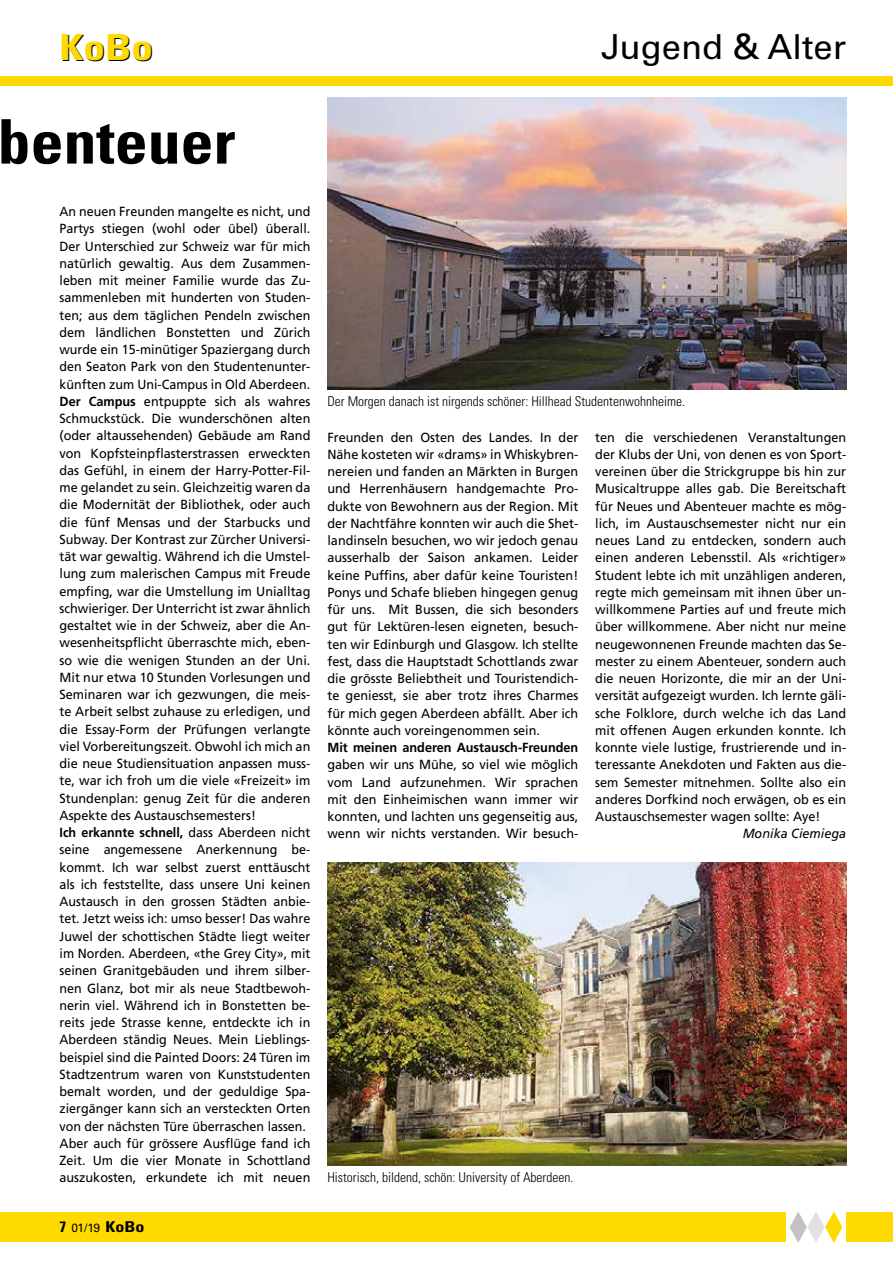
<style>
.page{position:relative;width:893px;height:1263px;background:#fff}
.page>*{position:absolute;margin:0;border:0;box-sizing:border-box;transform-origin:0 0}
.t1{font:700 condensed 61.5px "Univers LT Std";color:#000;scale:1.07 1}
.t2{font:700 condensed 36px "Univers LT Std";color:#ffda00;scale:1.2 1}
.t3{font:34.5px "Univers LT Std";color:#000}
.t4{font:700 condensed 15px "Univers LT Std";color:#000}
.t5{font:300 condensed 13.5px "Univers LT Std";color:#000}
.t6{font:13.2px/17.2px "Frutiger LT Com";color:#000;scale:.95 1}
.t7{font:13.2px/17.2px "Frutiger LT Com";color:#000;text-align:justify;scale:.96 1}
.t8{font:700 13.2px "Frutiger LT Com";color:#000;scale:.96 1}
.t9{font:italic 13.2px "Frutiger LT Com";color:#000;scale:.96 1}
.s1{font-weight:700}
.s2{font-weight:400;font-stretch:normal;font-size:12px}
</style>
<div class="page">
<div style="left:0;top:1212px;width:893px;height:30px;background:#ffda00"></div>
<div style="left:0;top:77px;width:893px;height:9px;background:#ffda00"></div>
<img style="left:327px;top:98px;width:519px;height:291px">
<div style="left:787px;top:1208px;width:59px;height:42px;background:#fff"></div>
<svg style="left:790px;top:1211px;width:52px;height:32px"></svg>
<img style="left:327px;top:862px;width:519px;height:303px">
<h2 class="t2" style="left:60px;top:25px;width:80px">KoBo</h2>
<h3 class="t3" style="left:601px;top:26px;width:246px">Jugend &amp; Alter</h3>
<h1 class="t1" style="left:-2px;top:104px;width:224px">benteuer</h1>
<p class="t6" style="left:60px;top:203px;width:266px">An neuen Freunden mangelte es nicht, und Partys stiegen (wohl oder übel) überall.<br>Der Unterschied zur Schweiz war für mich natürlich gewaltig. Aus dem Zusammen&shy;leben mit meiner Familie wurde das Zu&shy;sammenleben mit hunderten von Studen&shy;ten; aus dem täglichen Pendeln zwischen dem ländlichen Bonstetten und Zürich wurde ein 15-minütiger Spaziergang durch den Seaton Park von den Studentenunter&shy;künften zum Uni-Campus in Old Aberdeen.<br><span class="s1">Der Campus</span> entpuppte sich als wahres Schmuckstück. Die wunderschönen alten (oder altaussehenden) Gebäude am Rand von Kopfsteinpflasterstrassen erweckten das Gefühl, in einem der Harry-Potter-Fil&shy;me gelandet zu sein. Gleichzeitig waren da die Modernität der Bibliothek, oder auch die fünf Mensas und der Starbucks und Subway. Der Kontrast zur Zürcher Universi&shy;tät war gewaltig. Während ich die Umstel&shy;lung zum malerischen Campus mit Freude empfing, war die Umstellung im Unialltag schwieriger. Der Unterricht ist zwar ähnlich gestaltet wie in der Schweiz, aber die An&shy;wesenheitspflicht überraschte mich, eben&shy;so wie die wenigen Stunden an der Uni.<br>Mit nur etwa 10 Stunden Vorlesungen und Seminaren war ich gezwungen, die meis&shy;te Arbeit selbst zuhause zu erledigen, und die Essay-Form der Prüfungen verlangte viel Vorbereitungszeit. Obwohl ich mich an die neue Studiensituation anpassen muss&shy;te, war ich froh um die viele «Freizeit» im Stundenplan: genug Zeit für die anderen Aspekte des Austauschsemesters!<br><span class="s1">Ich erkannte schnell,</span> dass Aberdeen nicht seine angemessene Anerkennung be&shy;kommt. Ich war selbst zuerst enttäuscht als ich feststellte, dass unsere Uni keinen Austausch in den grossen Städten anbie&shy;tet. Jetzt weiss ich: umso besser! Das wahre Juwel der schottischen Städte liegt weiter im Norden. Aberdeen, «the Grey City», mit seinen Granitgebäuden und ihrem silber&shy;nen Glanz, bot mir als neue Stadtbewoh&shy;nerin viel. Während ich in Bonstetten be&shy;reits jede Strasse kenne, entdeckte ich in Aberdeen ständig Neues. Mein Lieblings&shy;beispiel sind die Painted Doors: 24 Türen im Stadtzentrum waren von Kunststudenten bemalt worden, und der geduldige Spa&shy;ziergänger kann sich an versteckten Orten von der nächsten Türe überraschen lassen.<br>Aber auch für grössere Ausflüge fand ich Zeit. Um die vier Monate in Schottland auszukosten, erkundete ich mit neuen</p>
<p class="t4" style="left:60px;top:1218px;width:86px">7 <span class="s2">01/19</span> KoBo</p>
<p class="t5" style="left:327px;top:393px;width:359px">Der Morgen danach ist nirgends schöner: Hillhead Studentenwohnheime.</p>
<p class="t7" style="left:327px;top:428px;width:263px">Freunden den Osten des Landes. In der Nähe kosteten wir «drams» in Whiskybren&shy;nereien und fanden an Märkten in Burgen und Herrenhäusern handgemachte Pro&shy;dukte von Bewohnern aus der Region. Mit der Nachtfähre konnten wir auch die Shet&shy;landinseln besuchen, wo wir jedoch genau ausserhalb der Saison ankamen. Leider keine Puffins, aber dafür keine Touristen!<br>Ponys und Schafe blieben hingegen genug für uns. Mit Bussen, die sich besonders gut für Lektüren-lesen eigneten, besuch&shy;ten wir Edinburgh und Glasgow. Ich stellte fest, dass die Hauptstadt Schottlands zwar die grösste Beliebtheit und Touristendich&shy;te geniesst, sie aber trotz ihres Charmes für mich gegen Aberdeen abfällt. Aber ich könnte auch voreingenommen sein.</p>
<p class="t8" style="left:327px;top:740px;width:263px">Mit meinen anderen Austausch-Freunden</p>
<p class="t7" style="left:327px;top:756px;width:263px">gaben wir uns Mühe, so viel wie möglich vom Land aufzunehmen. Wir sprachen mit den Einheimischen wann immer wir konnten, und lachten uns gegenseitig aus, wenn wir nichts verstanden. Wir besuch-</p>
<p class="t7" style="left:595px;top:428px;width:263px">ten die verschiedenen Veranstaltungen der Klubs der Uni, von denen es von Sport&shy;vereinen über die Strickgruppe bis hin zur Musicaltruppe alles gab. Die Bereitschaft für Neues und Abenteuer machte es mög&shy;lich, im Austauschsemester nicht nur ein neues Land zu entdecken, sondern auch einen anderen Lebensstil. Als «richtiger» Student lebte ich mit unzähligen anderen, regte mich gemeinsam mit ihnen über un&shy;willkommene Parties auf und freute mich über willkommene. Aber nicht nur meine neugewonnenen Freunde machten das Se&shy;mester zu einem Abenteuer, sondern auch die neuen Horizonte, die mir an der Uni&shy;versität aufgezeigt wurden. Ich lernte gäli&shy;sche Folklore, durch welche ich das Land mit offenen Augen erkunden konnte. Ich konnte viele lustige, frustrierende und in&shy;teressante Anekdoten und Fakten aus die&shy;sem Semester mitnehmen. Sollte also ein anderes Dorfkind noch erwägen, ob es ein Austauschsemester wagen sollte: Aye!</p>
<p class="t9" style="left:743px;top:826px;width:109px">Monika Ciemiega</p>
<p class="t5" style="left:327px;top:1169px;width:247px">Historisch, bildend, schön: University of Aberdeen.</p>
</div>
